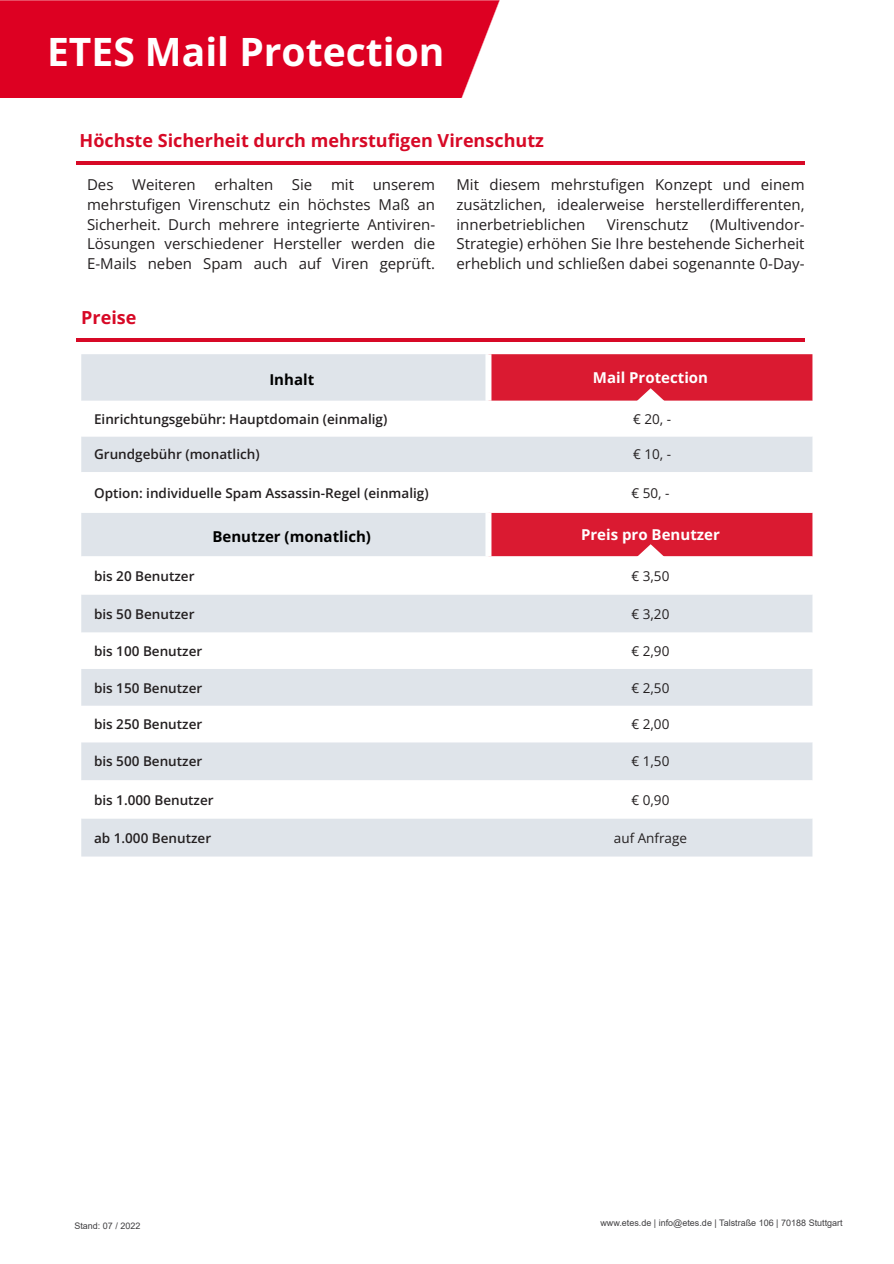
<style>
.page{position:relative;width:894px;height:1264px;background:#fff}
.page>*{position:absolute;margin:0;border:0;box-sizing:border-box;transform-origin:0 0}
.t1{font:700 39px "Open Sans";color:#fff}
.t2{font:700 18px "Open Sans";color:#d70926}
.t3{font:15px/19.5px "Open Sans";color:#231f20;text-align:justify}
.t4{font:700 15px "Open Sans";color:#fff}
.t5{font:700 15px "Open Sans";color:#000}
.t6{font:600 13.5px "Open Sans";color:#231f20}
.t7{font:13.5px "Open Sans";color:#231f20}
.t8{font:9px "Arial";color:#403f41}
</style>
<div class="page">
<hr style="left:76px;top:161px;width:728px;height:3px;background:#d70926">
<hr style="left:76px;top:338px;width:728px;height:3px;background:#d70926">
<div style="left:0;top:0;width:499px;height:98px;background:#d02"></div>
<div style="left:81px;top:354px;width:731px;height:502px;background:#dfe4ea"></div>
<div style="left:491px;top:354px;width:321px;height:47px;background:#da1a31"></div>
<svg style="left:81px;top:401px;width:731px;height:417px"></svg>
<div style="left:485px;top:354px;width:6px;height:47px;background:#fff"></div>
<div style="left:485px;top:512px;width:6px;height:44px;background:#fff"></div>
<svg style="left:635px;top:388px;width:30px;height:14px"></svg>
<svg style="left:635px;top:544px;width:30px;height:14px"></svg>
<h1 class="t1" style="left:47px;top:24px;width:399px">ETES Mail Protection</h1>
<p class="t2" style="left:80px;top:128px;width:465px">Höchste Sicherheit durch mehrstufigen Virenschutz</p>
<p class="t3" style="left:87px;top:175px;width:349px">Des Weiteren erhalten Sie mit unserem mehrstufigen Virenschutz ein höchstes Maß an Sicherheit. Durch mehrere integrierte Antiviren-Lösungen verschiedener Hersteller werden die E-Mails neben Spam auch auf Viren geprüft.</p>
<p class="t3" style="left:456px;top:175px;width:349px">Mit diesem mehrstufigen Konzept und einem zusätzlichen, idealerweise herstellerdifferenten, innerbetrieblichen</p>
<p class="t3" style="left:456px;top:214px;width:349px;text-indent:254px">(Multivendor-Strategie) erhöhen Sie Ihre bestehende Sicherheit erheblich und schließen dabei sogenannte 0-Day-</p>
<p class="t3" style="left:606px;top:214px;width:83px">Virenschutz</p>
<p class="t2" style="left:81px;top:304px;width:57px">Preise</p>
<p class="t5" style="left:269px;top:369px;width:46px">Inhalt</p>
<p class="t4" style="left:592px;top:367px;width:117px">Mail Protection</p>
<p class="t6" style="left:94px;top:409px;width:295px">Einrichtungsgebühr: Hauptdomain (einmalig)</p>
<p class="t7" style="left:633px;top:409px;width:40px">€ 20, -</p>
<p class="t6" style="left:94px;top:445px;width:167px">Grundgebühr (monatlich)</p>
<p class="t7" style="left:633px;top:445px;width:40px">€ 10, -</p>
<p class="t6" style="left:94px;top:483px;width:336px">Option: individuelle Spam Assassin-Regel (einmalig)</p>
<p class="t7" style="left:631px;top:483px;width:40px">€ 50, -</p>
<p class="t5" style="left:212px;top:526px;width:160px">Benutzer (monatlich)</p>
<p class="t4" style="left:581px;top:524px;width:140px">Preis pro Benutzer</p>
<p class="t6" style="left:94px;top:566px;width:102px">bis 20 Benutzer</p>
<p class="t7" style="left:631px;top:566px;width:39px">€ 3,50</p>
<p class="t6" style="left:94px;top:604px;width:102px">bis 50 Benutzer</p>
<p class="t7" style="left:631px;top:604px;width:39px">€ 3,20</p>
<p class="t6" style="left:94px;top:641px;width:110px">bis 100 Benutzer</p>
<p class="t7" style="left:631px;top:641px;width:39px">€ 2,90</p>
<p class="t6" style="left:94px;top:678px;width:110px">bis 150 Benutzer</p>
<p class="t7" style="left:631px;top:678px;width:39px">€ 2,50</p>
<p class="t6" style="left:94px;top:714px;width:110px">bis 250 Benutzer</p>
<p class="t7" style="left:631px;top:714px;width:39px">€ 2,00</p>
<p class="t6" style="left:94px;top:752px;width:110px">bis 500 Benutzer</p>
<p class="t7" style="left:631px;top:752px;width:39px">€ 1,50</p>
<p class="t6" style="left:94px;top:790px;width:121px">bis 1.000 Benutzer</p>
<p class="t7" style="left:631px;top:790px;width:39px">€ 0,90</p>
<p class="t6" style="left:94px;top:828px;width:119px">ab 1.000 Benutzer</p>
<p class="t7" style="left:613px;top:828px;width:75px">auf Anfrage</p>
<p class="t8" style="left:74px;top:1221px;width:68px">Stand: 07 / 2022</p>
<p class="t8" style="left:600px;top:1219px;width:244px">www.etes.de | info@etes.de | Talstraße 106 | 70188 Stuttgart</p>
</div>
